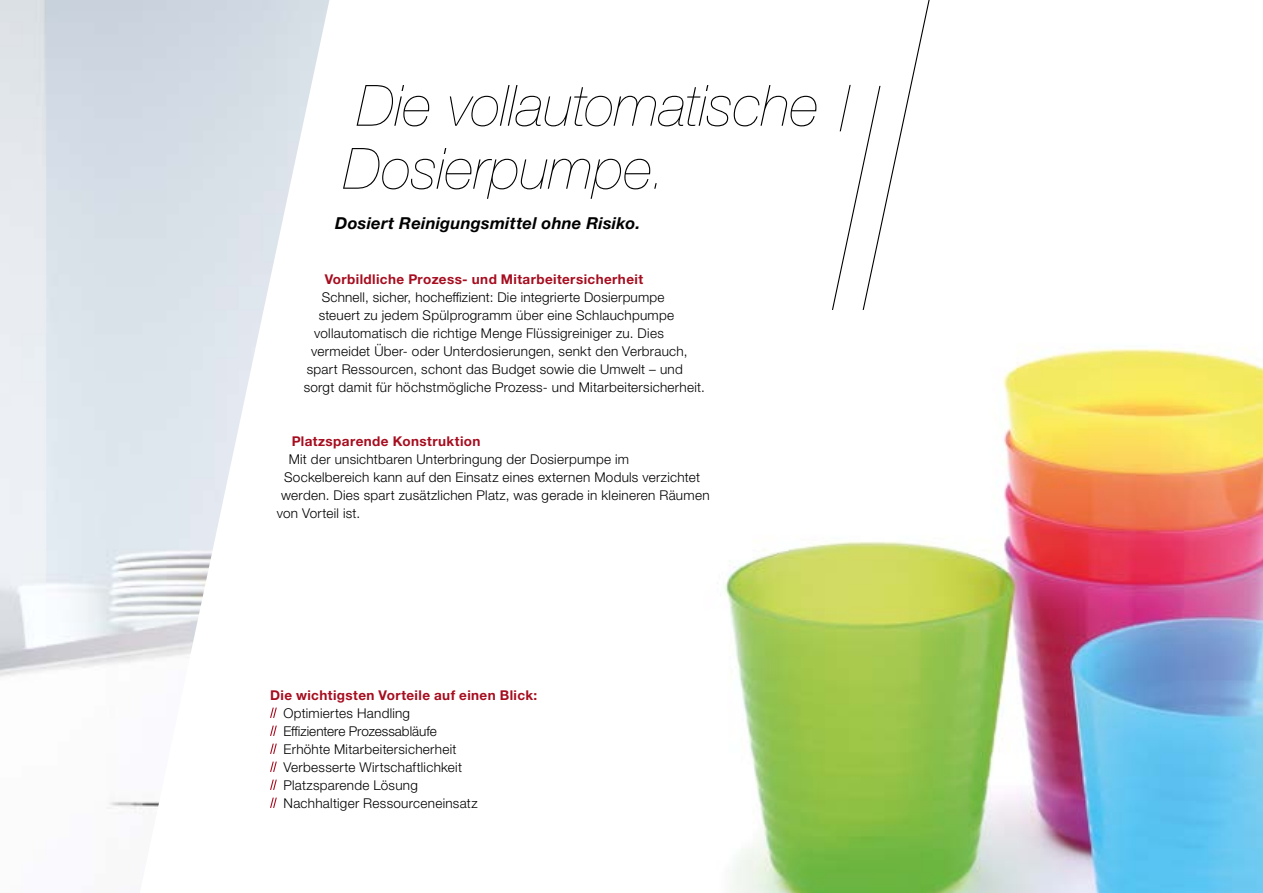
<style>
.page{position:relative;width:1263px;height:893px;background:#fff}
.page>*{position:absolute;margin:0;border:0;box-sizing:border-box;transform-origin:0 0}
.t1{font:italic 200 57px/63px "Helvetica Neue LTW1 G";letter-spacing:.005em;color:#000}
.t2{font:italic 700 16.5px "Helvetica Neue LTW1 G";letter-spacing:.015em;color:#000}
.t3{font:300 13.5px/18px "Helvetica Neue LTW1 G";letter-spacing:.02em;color:#000}
.t4{font:700 13.5px "Helvetica Neue LTW1 G";letter-spacing:.03em;color:#a60d1f}
</style>
<div class="page">
<img style="left:0;top:0;width:329px;height:814px">
<img style="left:723px;top:348px;width:540px;height:545px">
<svg style="left:269px;top:706px;width:9px;height:103px"></svg>
<svg style="left:832px;top:0;width:98px;height:310px"></svg>
<h1 class="t1" style="left:343px;top:74px;width:477px">Die vollautomatische<br>Dosierpumpe.</h1>
<p class="t2" style="left:335px;top:213px;width:307px">Dosiert Reinigungsmittel ohne Risiko.</p>
<p class="t4" style="left:325px;top:271px;width:320px">Vorbildliche Prozess- und Mitarbeitersicherheit</p>
<p class="t3" style="left:322px;top:288px;width:344px">Schnell, sicher, hocheffizient: Die integrierte Dosierpumpe</p>
<p class="t3" style="left:319px;top:306px;width:357px">steuert zu jedem Spülprogramm über eine Schlauchpumpe</p>
<p class="t3" style="left:314px;top:324px;width:351px">vollautomatisch die richtige Menge Flüssigreiniger zu. Dies</p>
<p class="t3" style="left:311px;top:342px;width:378px">vermeidet Über- oder Unterdosierungen, senkt den Verbrauch,</p>
<p class="t3" style="left:307px;top:360px;width:378px">spart Ressourcen, schont das Budget sowie die Umwelt – und</p>
<p class="t3" style="left:304px;top:378px;width:403px">sorgt damit für höchstmögliche Prozess- und Mitarbeitersicherheit.</p>
<p class="t4" style="left:292px;top:433px;width:190px">Platzsparende Konstruktion</p>
<p class="t3" style="left:289px;top:450px;width:342px">Mit der unsichtbaren Unterbringung der Dosierpumpe im</p>
<p class="t3" style="left:284px;top:468px;width:417px">Sockelbereich kann auf den Einsatz eines externen Moduls verzichtet</p>
<p class="t3" style="left:281px;top:486px;width:430px">werden. Dies spart zusätzlichen Platz, was gerade in kleineren Räumen</p>
<p class="t3" style="left:277px;top:504px;width:85px">von Vorteil ist.</p>
<p class="t4" style="left:270px;top:687px;width:269px">Die wichtigsten Vorteile auf einen Blick:</p>
<p class="t3" style="left:283px;top:704px;width:196px">Optimiertes Handling<br>Effizientere Prozessabläufe<br>Erhöhte Mitarbeitersicherheit<br>Verbesserte Wirtschaftlichkeit<br>Platzsparende Lösung<br>Nachhaltiger Ressourceneinsatz</p>
</div>
